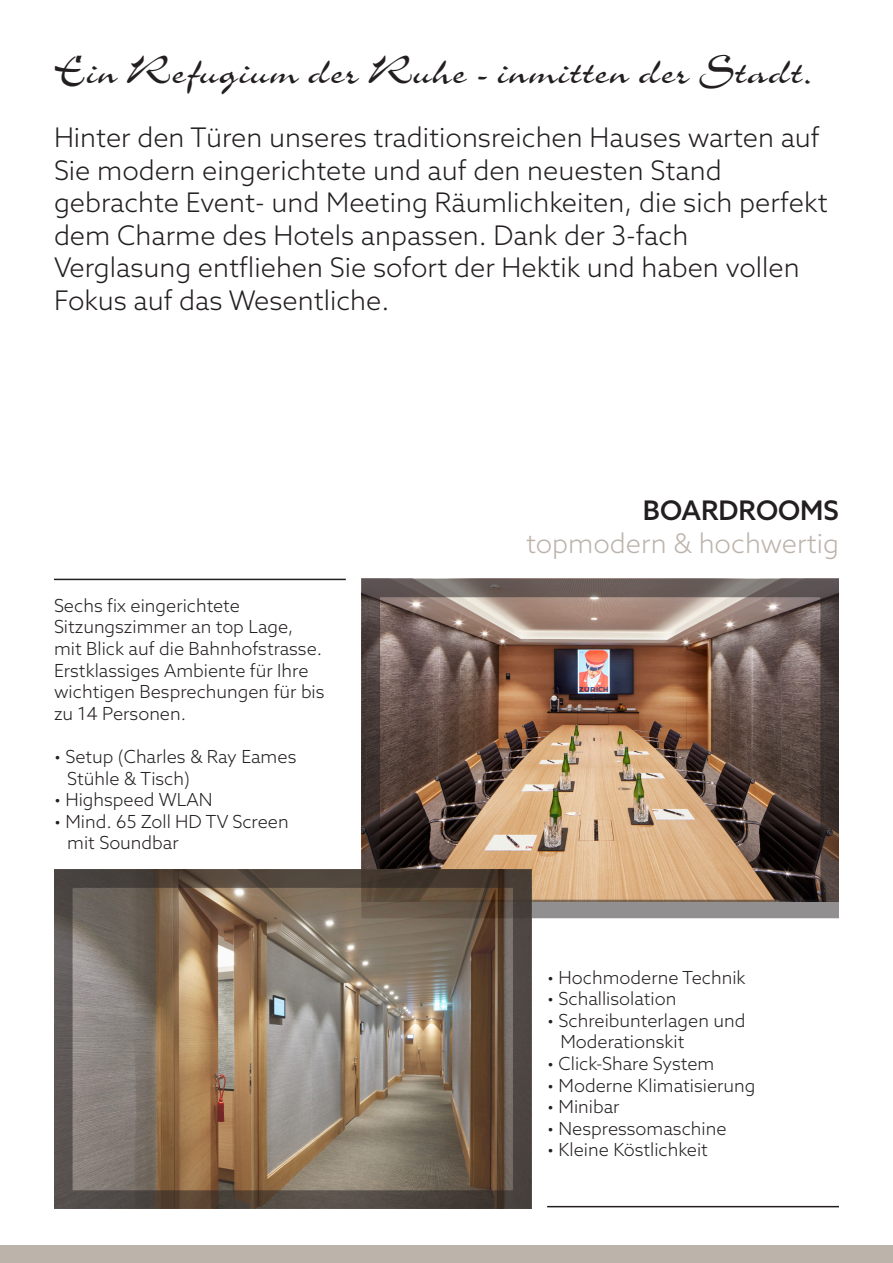
<style>
.page{position:relative;width:893px;height:1263px;background:#fff}
.page>*{position:absolute;margin:0;border:0;box-sizing:border-box;transform-origin:0 0}
.t1{font:45px "Charme";color:#231f20}
.t2{font:300 27px/32.4px "Azo Sans";color:#231f20}
.t3{font:300 27px "Azo Sans";color:#bcb4ab}
.t4{font:500 27px "Azo Sans";color:#231f20}
.t5{font:300 18px/21.6px "Azo Sans";color:#231f20}
</style>
<div class="page">
<img style="left:381px;top:599px;width:438px;height:299px">
<div style="left:361px;top:579px;width:478px;height:339px;border:19px solid #231f20"></div>
<img style="left:74px;top:889px;width:437px;height:300px">
<div style="left:54px;top:869px;width:477px;height:340px;border:19px solid #231f20"></div>
<hr style="left:547px;top:1206px;width:292px;height:1px;background:#231f20">
<hr style="left:54px;top:579px;width:292px;height:1px;background:#231f20">
<div style="left:0;top:1245px;width:893px;height:18px;background:#bcb4ab"></div>
<p class="t1" style="left:54px;top:49px;width:762px">Ein Refugium der Ruhe - inmitten der Stadt.</p>
<p class="t2" style="left:54px;top:121px;width:767px">Hinter den Türen unseres traditionsreichen Hauses warten auf<br>Sie modern eingerichtete und auf den neuesten Stand</p>
<p class="t2" style="left:54px;top:186px;width:775px">gebrachte Event- und Meeting Räumlichkeiten, die sich perfekt dem Charme des Hotels anpassen. Dank der 3-fach</p>
<p class="t2" style="left:54px;top:251px;width:747px">Verglasung entfliehen Sie sofort der Hektik und haben vollen<br>Fokus auf das Wesentliche.</p>
<p class="t5" style="left:54px;top:594px;width:187px">Sechs fix eingerichtete</p>
<p class="t5" style="left:54px;top:616px;width:241px">Sitzungszimmer an top Lage,</p>
<p class="t5" style="left:54px;top:637px;width:270px">mit Blick auf die Bahnhofstrasse.</p>
<p class="t5" style="left:54px;top:659px;width:256px">Erstklassiges Ambiente für Ihre</p>
<p class="t5" style="left:54px;top:681px;width:272px">wichtigen Besprechungen für bis zu 14 Personen.</p>
<p class="t5" style="left:54px;top:745px;width:244px">• Setup (Charles &amp; Ray Eames</p>
<p class="t5" style="left:67px;top:767px;width:124px">Stühle &amp; Tisch)</p>
<p class="t5" style="left:54px;top:789px;width:160px">• Highspeed WLAN</p>
<p class="t5" style="left:54px;top:810px;width:236px">• Mind. 65 Zoll HD TV Screen</p>
<p class="t5" style="left:67px;top:832px;width:113px">mit Soundbar</p>
<p class="t4" style="left:643px;top:493px;width:198px">BOARDROOMS</p>
<p class="t3" style="left:526px;top:525px;width:314px">topmodern &amp; hochwertig</p>
<p class="t5" style="left:547px;top:966px;width:200px">• Hochmoderne Technik</p>
<p class="t5" style="left:547px;top:988px;width:131px">• Schallisolation</p>
<p class="t5" style="left:547px;top:1009px;width:200px">• Schreibunterlagen und</p>
<p class="t5" style="left:560px;top:1031px;width:126px">Moderationskit</p>
<p class="t5" style="left:547px;top:1052px;width:169px">• Click-Share System</p>
<p class="t5" style="left:547px;top:1074px;width:210px">• Moderne Klimatisierung</p>
<p class="t5" style="left:547px;top:1096px;width:74px">• Minibar</p>
<p class="t5" style="left:547px;top:1117px;width:181px">• Nespressomaschine</p>
<p class="t5" style="left:547px;top:1139px;width:162px">• Kleine Köstlichkeit</p>
</div>
